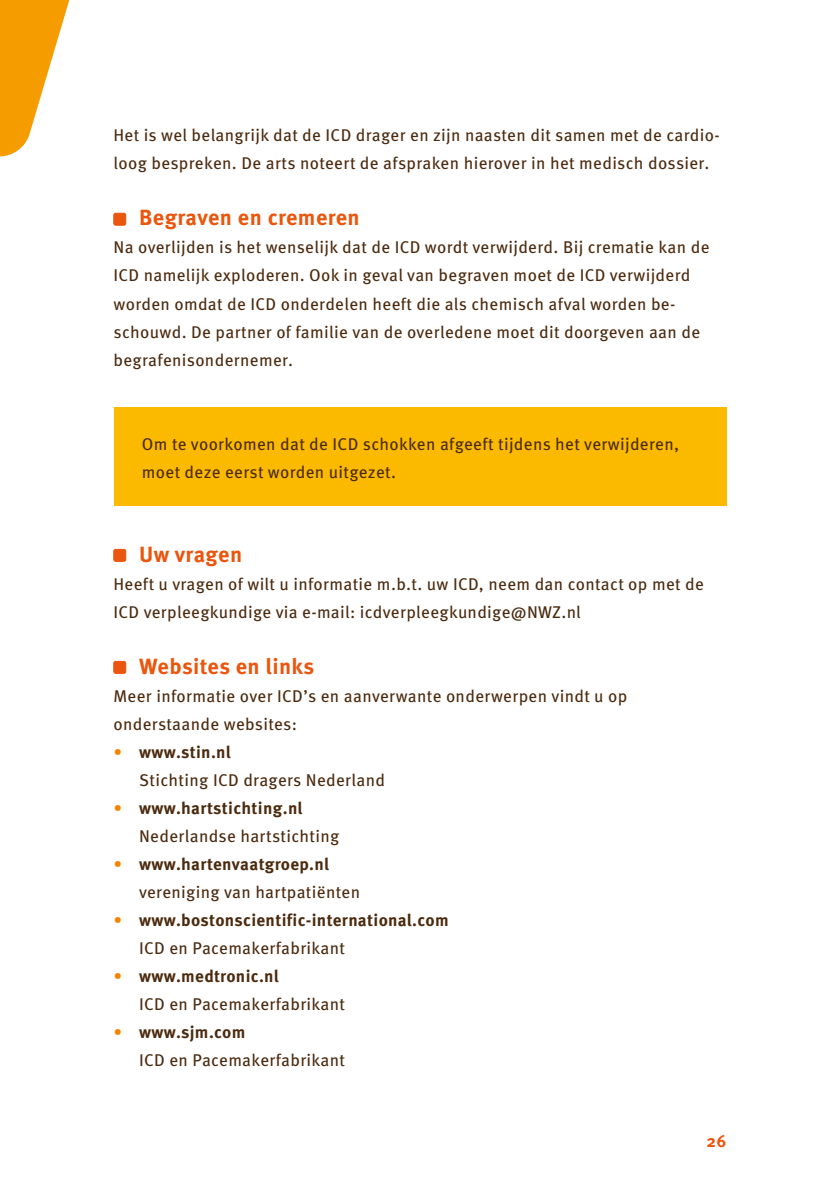
<style>
.page{position:relative;width:840px;height:1191px;background:#fff}
.page>*{position:absolute;margin:0;border:0;box-sizing:border-box;transform-origin:0 0}
.t1{font:700 22px "Meta Pro";letter-spacing:.02em;color:#ea560d}
.t2{font:17px/28px "Meta Pro";letter-spacing:.02em;color:#4b2a0e}
.t3{font:700 17px/28px "Meta Pro";letter-spacing:.02em;color:#4b2a0e}
.t4{font:700 17px "Meta Pro";color:#ea560d}
.s1{color:#f08300}
.s2{font-weight:700}
.s3{font-weight:400;color:#f08300}
.s4{font-weight:400}
</style>
<div class="page">
<svg style="left:0;top:0;width:70px;height:156px"></svg>
<div style="left:114px;top:213px;width:12px;height:12px;background:#ea560d;border-radius:2px"></div>
<div style="left:113px;top:213px;width:13px;height:12px;border:1px solid #ea560d;border-radius:2px"></div>
<div style="left:113px;top:407px;width:613px;height:98px;background:#fbba00"></div>
<div style="left:114px;top:549px;width:12px;height:12px;background:#ea560d;border-radius:2px"></div>
<div style="left:113px;top:549px;width:13px;height:12px;border:1px solid #ea560d;border-radius:2px"></div>
<div style="left:114px;top:661px;width:12px;height:12px;background:#ea560d;border-radius:2px"></div>
<div style="left:113px;top:661px;width:13px;height:12px;border:1px solid #ea560d;border-radius:2px"></div>
<p class="t2" style="left:113px;top:120px;width:607px">Het is wel belangrijk dat de ICD drager en zijn naasten dit samen met de cardio&shy;loog bespreken. De arts noteert de afspraken hierover in het medisch dossier.</p>
<p class="t1" style="left:139px;top:201px;width:222px">Begraven en cremeren</p>
<p class="t2" style="left:113px;top:232px;width:597px">Na overlijden is het wenselijk dat de ICD wordt verwijderd. Bij crematie kan de ICD namelijk exploderen. Ook in geval van begraven moet de ICD verwijderd worden omdat de ICD onderdelen heeft die als chemisch afval worden be&shy;schouwd. De partner of familie van de overledene moet dit doorgeven aan de begrafenisondernemer.</p>
<p class="t2" style="left:142px;top:428px;width:538px">Om te voorkomen dat de ICD schokken afgeeft tijdens het verwijderen, moet deze eerst worden uitgezet.</p>
<p class="t1" style="left:139px;top:537px;width:105px">Uw vragen</p>
<p class="t2" style="left:113px;top:568px;width:591px">Heeft u vragen of wilt u informatie m.b.t. uw ICD, neem dan contact op met de<br>ICD verpleegkundige via e-mail: icdverpleegkundige@NWZ.nl</p>
<p class="t1" style="left:139px;top:649px;width:176px">Websites en links</p>
<p class="t2" style="left:113px;top:680px;width:515px">Meer informatie over ICD’s en aanverwante onderwerpen vindt u op onderstaande websites:</p>
<p class="t2" style="left:139px;top:736px;width:247px;text-indent:-26px"><span class="s1">•</span> <span class="s2">www.stin.nl<br></span>Stichting ICD dragers Nederland</p>
<p class="t2" style="left:139px;top:792px;width:202px;text-indent:-26px"><span class="s1">•</span> <span class="s2">www.hartstichting.nl<br></span>Nederlandse hartstichting</p>
<p class="t2" style="left:139px;top:848px;width:222px;text-indent:-26px"><span class="s1">•</span> <span class="s2">www.hartenvaatgroep.nl </span>vereniging van hartpatiënten</p>
<p class="t3" style="left:139px;top:904px;width:311px;text-indent:-26px"><span class="s3">•</span> www.bostonscientific-international.com<br><span class="s4">ICD en Pacemakerfabrikant</span></p>
<p class="t2" style="left:139px;top:960px;width:207px;text-indent:-26px"><span class="s1">•</span> <span class="s2">www.medtronic.nl<br></span>ICD en Pacemakerfabrikant</p>
<p class="t2" style="left:139px;top:1016px;width:207px;text-indent:-26px"><span class="s1">•</span> <span class="s2">www.sjm.com<br></span>ICD en Pacemakerfabrikant</p>
<p class="t4" style="left:706px;top:1127px;width:21px">26</p>
</div>
